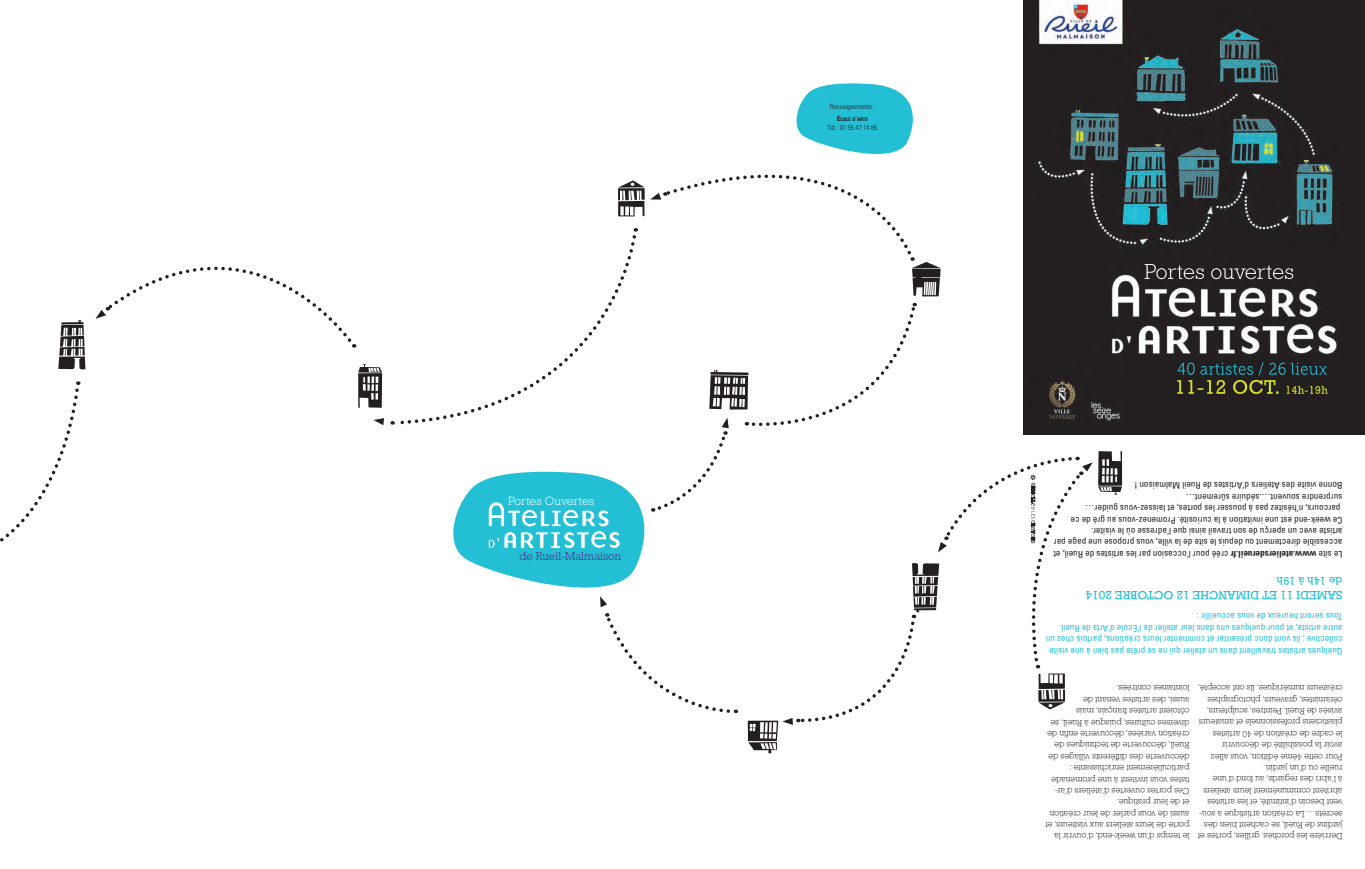
<style>
.page{position:relative;width:1365px;height:869px;background:#fff}
.page>*{position:absolute;margin:0;border:0;box-sizing:border-box;transform-origin:0 0}
.t1{font:12.25px "Rockwell";color:#23bfd5}
.t2{font:300 12.16px "Rockwell";color:#fff}
.t3{font:300 11.72px "Rockwell";color:#60207e}
.t4{font:11.38px "Rockwell";color:#23bfd5}
.t5{font:300 9.19px/11.4px "Rockwell";color:#231f20;scale:.95 1}
.t6{font:condensed 9.19px/11.4px "Univers";color:#231f20;text-align:justify}
.t7{font:condensed 9.19px/11.4px "Univers";color:#23bfd5}
.t8{font:300 condensed 7px "Univers";color:#231f20}
.t9{font:700 condensed 4.9px "Univers";color:#231f20}
.s1{font-size:7px}
.s2{font-weight:700}
</style>
<div class="page">
<img style="left:1023px;top:0;width:341px;height:434px">
<img style="left:1144px;top:264px;width:148px;height:15px">
<img style="left:1177px;top:380px;width:101px;height:14px">
<img style="left:1286px;top:386px;width:41px;height:8px">
<img style="left:1177px;top:362px;width:130px;height:13px">
<svg style="left:1098px;top:451px;width:23px;height:43px"></svg>
<svg style="left:358px;top:364px;width:24px;height:43px"></svg>
<svg style="left:58px;top:320px;width:27px;height:49px"></svg>
<svg style="left:392px;top:235px;width:244px;height:190px"></svg>
<svg style="left:373px;top:418px;width:11px;height:7px"></svg>
<svg style="left:95px;top:266px;width:260px;height:81px"></svg>
<svg style="left:618px;top:180px;width:26px;height:36px"></svg>
<svg style="left:650px;top:83px;width:290px;height:213px"></svg>
<svg style="left:441px;top:303px;width:651px;height:450px"></svg>
<svg style="left:0;top:381px;width:81px;height:161px"></svg>
<div style="left:0;top:429px;width:17px;height:14px;background:#fff"></div>
<p class="t2" style="left:508px;top:494px;width:88px">Portes Ouvertes</p>
<p class="t3" style="left:519px;top:549px;width:103px">de Rueil-Malmaison</p>
<p class="t8" style="left:829px;top:103px;width:47px">Renseignements :</p>
<p class="t9" style="left:837px;top:117px;width:32px"><span class="s1">E</span>COLE D<span class="s1">’</span>ARTS</p>
<p class="t8" style="left:827px;top:123px;width:51px">Tél : 01 55 47 14 85</p>
<p class="t6" style="left:1342px;top:491px;width:210px;rotate:-180deg">Bonne visite des Ateliers d’Artistes de Rueil Malmaison !</p>
<p class="t6" style="left:1342px;top:502px;width:158px;rotate:-180deg">surprendre souvent….séduire sûrement…</p>
<p class="t6" style="left:1340px;top:514px;width:257px;rotate:-180deg">parcours, n’hésitez pas à pousser les portes, et laissez-vous guider…</p>
<p class="t6" style="left:1342px;top:525px;width:273px;rotate:-180deg">Ce week-end est une invitation à la curiosité. Promenez-vous au gré de ce</p>
<p class="t6" style="left:1342px;top:559px;width:291px;rotate:-180deg">Le site <span class="s2">www.ateliersderueil.fr</span> créé pour l’occasion par les artistes de Rueil, et accessible directement ou depuis le site de la ville, vous propose une page par artiste avec un aperçu de son travail ainsi que l’adresse où le visiter.</p>
<p class="t4" style="left:1342px;top:587px;width:67px;rotate:-180deg">de 14h à 19h</p>
<p class="t1" style="left:1342px;top:601px;width:258px;rotate:-180deg">SAMEDI 11 ET DIMANCHE 12 OCTOBRE 2014</p>
<p class="t7" style="left:1342px;top:622px;width:147px;rotate:-180deg">Tous seront heureux de vous accueillir :</p>
<p class="t7" style="left:1342px;top:656px;width:298px;rotate:-180deg">Quelques artistes travaillent dans un atelier qui ne se prête pas bien à une visite collective ; ils vont donc présenter et commenter leurs créations, parfois chez un autre artiste, et pour quelques uns dans leur atelier de l’Ecole d’Arts de Rueil.</p>
<p class="t5" style="left:1189px;top:694px;width:79px;rotate:-180deg">lointaines contrées.</p>
<p class="t5" style="left:1189px;top:705px;width:113px;rotate:-180deg">aussi, des artistes venant de</p>
<p class="t5" style="left:1189px;top:796px;width:151px;rotate:-180deg">Ces portes ouvertes d’ateliers d’ar&shy;tistes vous invitent à une promenade particulièrement enrichissante : découverte des différents villages de Rueil, découverte de techniques de création variées, découverte enfin de diverses cultures, puisque à Rueil, se côtoient artistes français, mais</p>
<p class="t5" style="left:1189px;top:841px;width:153px;rotate:-180deg">le temps d’un week-end, d’ouvrir la porte de leurs ateliers aux visiteurs, et aussi de vous parler de leur création et de leur pratique.</p>
<p class="t5" style="left:1342px;top:762px;width:154px;rotate:-180deg">Pour cette 4ème édition, vous allez avoir la possibilité de découvrir<br>le cadre de création de 40 artistes plasticiens professionnels et amateurs avisés de Rueil. Peintres, sculpteurs, céramistes, graveurs, photographes créateurs numériques, ils ont accepté,</p>
<p class="t5" style="left:1342px;top:841px;width:154px;rotate:-180deg">Derrière les porches, grilles, portes et jardins de Rueil, se cachent bien des secrets… La création artistique a sou&shy;vent besoin d’intimité, et les artistes abritent communément leurs ateliers à l’abri des regards, au fond d’une ruelle ou d’un jardin.</p>
</div>
